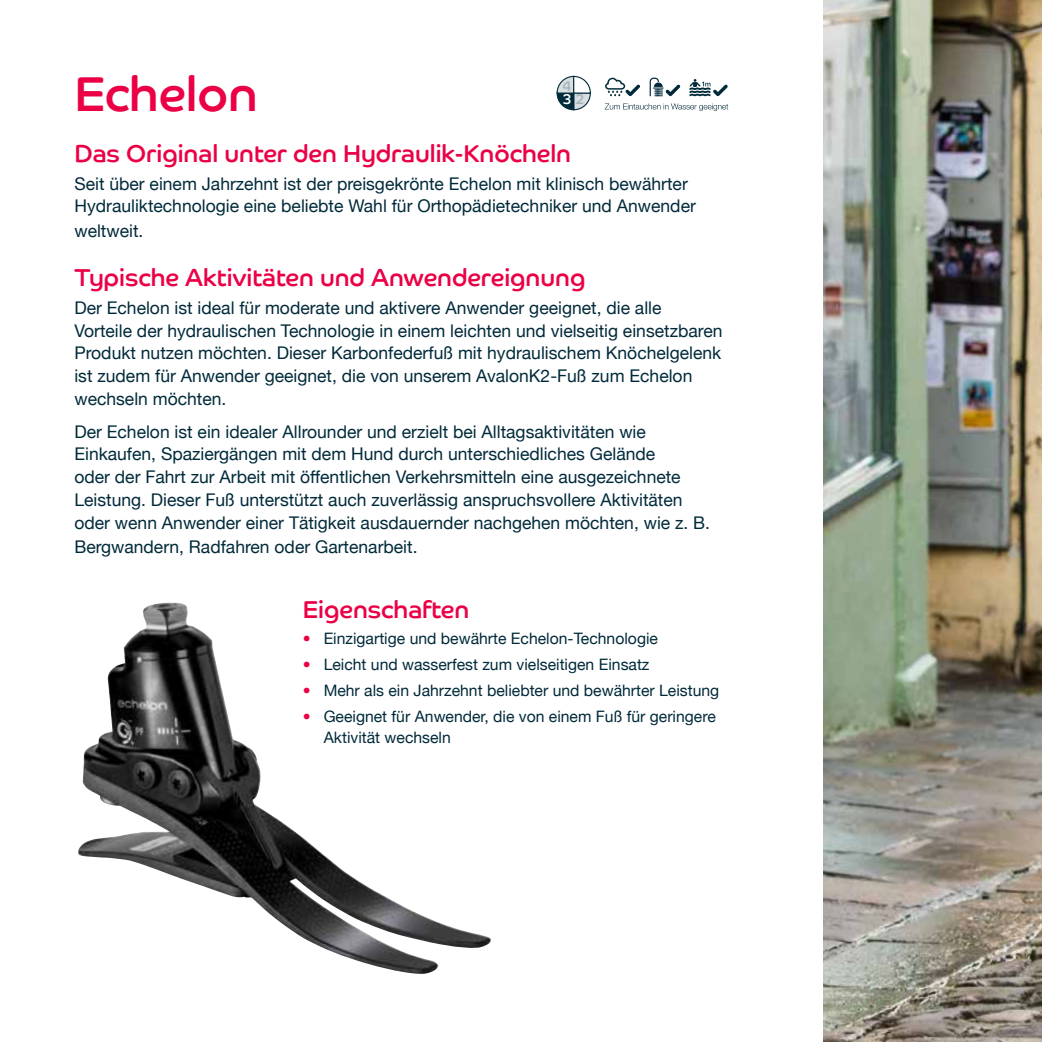
<style>
.page{position:relative;width:1042px;height:1042px;background:#fff}
.page>*{position:absolute;margin:0;border:0;box-sizing:border-box;transform-origin:0 0}
.t1{font:49px "Co Headline";color:#eb0045}
.t2{font:24.5px "Co Headline";color:#eb0045}
.t3{font:17.5px/22.8px "Helvetica Neue";color:#002a3a}
.t4{font:15.75px/21px "Helvetica Neue";color:#002a3a}
.t5{font:14.17px/14px "Co Headline";color:#a6b4ba}
.s1{color:#fff}
.s2{font-weight:300;color:#eb0045}
</style>
<div class="page">
<img style="left:823px;top:0;width:219px;height:1042px">
<img style="left:78px;top:603px;width:413px;height:371px">
<svg style="left:556px;top:75px;width:35px;height:36px"></svg>
<svg style="left:604px;top:78px;width:125px;height:33px"></svg>
<h1 class="t1" style="left:74px;top:65px;width:185px">Echelon</h1>
<h2 class="t2" style="left:74px;top:139px;width:498px">Das Original unter den Hydraulik-Knöcheln</h2>
<p class="t3" style="left:74px;top:173px;width:623px">Seit über einem Jahrzehnt ist der preisgekrönte Echelon mit klinisch bewährter<br>Hydrauliktechnologie eine beliebte Wahl für Orthopädietechniker und Anwender</p>
<p class="t3" style="left:74px;top:220px;width:70px">weltweit.</p>
<h2 class="t2" style="left:74px;top:263px;width:512px">Typische Aktivitäten und Anwendereignung</h2>
<p class="t3" style="left:74px;top:297px;width:649px">Der Echelon ist ideal für moderate und aktivere Anwender geeignet, die alle Vorteile der hydraulischen Technologie in einem leichten und vielseitig einsetzbaren Produkt nutzen möchten. Dieser Karbonfederfuß mit hydraulischem Knöchelgelenk ist zudem für Anwender geeignet, die von unserem AvalonK2-Fuß zum Echelon wechseln möchten.</p>
<p class="t3" style="left:74px;top:421px;width:637px">Der Echelon ist ein idealer Allrounder und erzielt bei Alltagsaktivitäten wie Einkaufen, Spaziergängen mit dem Hund durch unterschiedliches Gelände<br>oder der Fahrt zur Arbeit mit öffentlichen Verkehrsmitteln eine ausgezeichnete Leistung. Dieser Fuß unterstützt auch zuverlässig anspruchsvollere Aktivitäten oder wenn Anwender einer Tätigkeit ausdauernder nachgehen möchten, wie z. B.</p>
<p class="t3" style="left:74px;top:536px;width:345px">Bergwandern, Radfahren oder Gartenarbeit.</p>
<p class="t5" style="left:563px;top:79px;width:23px">4 <span class="s1">1<br>3</span> 2</p>
<h2 class="t2" style="left:303px;top:595px;width:168px">Eigenschaften</h2>
<p class="t4" style="left:303px;top:628px;width:357px"><span class="s2">•</span> Einzigartige und bewährte Echelon-Technologie</p>
<p class="t4" style="left:303px;top:654px;width:348px"><span class="s2">•</span> Leicht und wasserfest zum vielseitigen Einsatz</p>
<p class="t4" style="left:303px;top:680px;width:418px"><span class="s2">•</span> Mehr als ein Jahrzehnt beliebter und bewährter Leistung</p>
<p class="t4" style="left:324px;top:706px;width:394px;text-indent:-21px"><span class="s2">•</span> Geeignet für Anwender, die von einem Fuß für geringere<br>Aktivität wechseln</p>
</div>
